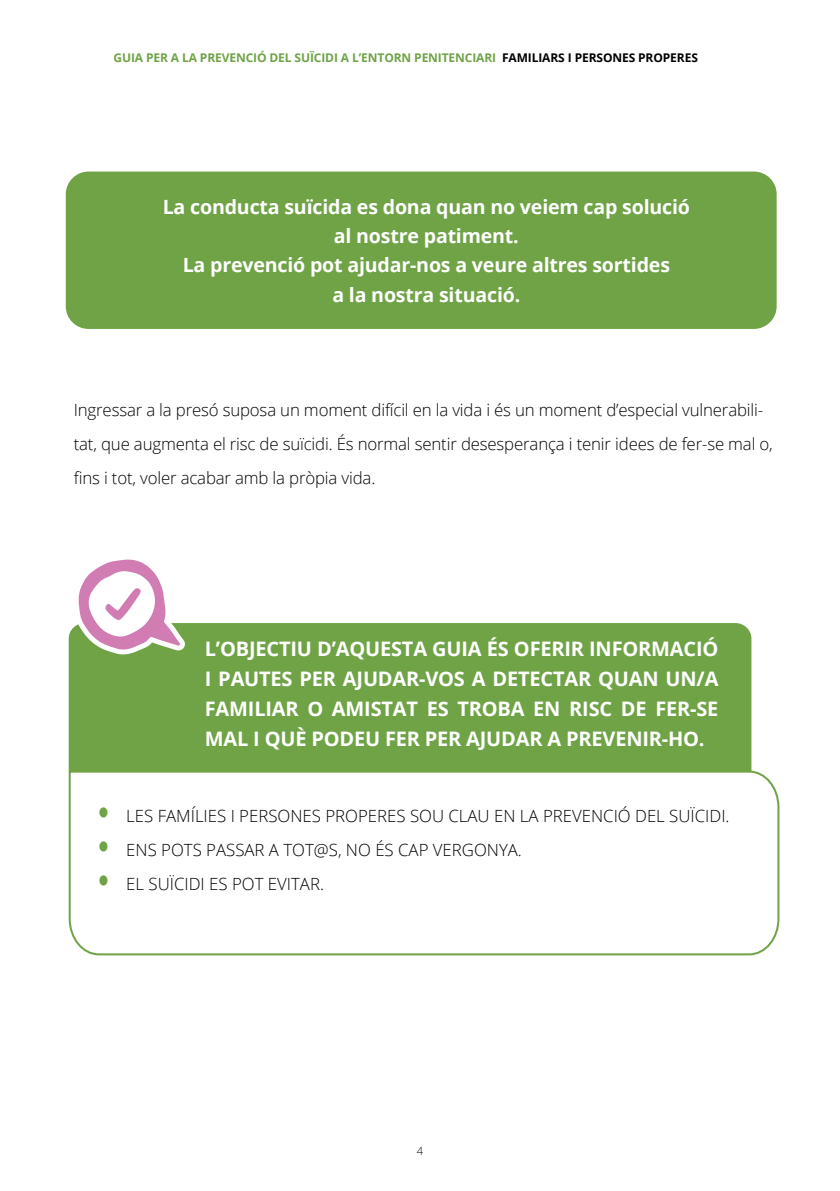
<style>
.page{position:relative;width:840px;height:1191px;background:#fff}
.page>*{position:absolute;margin:0;border:0;box-sizing:border-box;transform-origin:0 0}
.Heading_1{font:700 20px/30px "Open Sans";letter-spacing:-.01em;color:#fff;text-align:justify}
.Destacat{font:700 19.6px "Open Sans";letter-spacing:-.01em;color:#fff}
.Text{font:300 16.8px/34px "Open Sans";letter-spacing:-.01em;color:#000}
.t1{font:700 12px "Open Sans";letter-spacing:-.01em;color:#6fa346}
.t2{font:300 11.2px "Open Sans";color:#000}
.s1{color:#000}
</style>
<div class="page">
<svg style="left:68px;top:770px;width:712px;height:186px"></svg>
<div style="left:68px;top:623px;width:684px;height:149px;background:#6fa346"></div>
<svg style="left:74px;top:559px;width:111px;height:95px"></svg>
<div style="left:66px;top:171px;width:710px;height:158px;background:#6fa346;border-radius:23px"></div>
<svg style="left:100px;top:807px;width:8px;height:10px"></svg>
<svg style="left:100px;top:841px;width:8px;height:10px"></svg>
<svg style="left:100px;top:875px;width:8px;height:10px"></svg>
<p class="t1" style="left:113px;top:49px;width:585px">GUIA PER A LA PREVENCIÓ DEL SUÏCIDI A L’ENTORN PENITENCIARI <span class="s1">FAMILIARS I PERSONES PROPERES</span></p>
<p class="Destacat" style="left:163px;top:192px;width:528px">La conducta suïcida es dona quan no veiem cap solució</p>
<p class="Destacat" style="left:334px;top:222px;width:186px">al nostre patiment.</p>
<p class="Destacat" style="left:182px;top:251px;width:488px">La prevenció pot ajudar-nos a veure altres sortides</p>
<p class="Destacat" style="left:332px;top:281px;width:189px">a la nostra situació.</p>
<p class="Text" style="left:74px;top:392px;width:700px">Ingressar a la presó suposa un moment difícil en la vida i és un moment d’especial vulnerabili&shy;tat, que augmenta el risc de suïcidi. És normal sentir desesperança i tenir idees de fer-se mal o, fins i tot, voler acabar amb la pròpia vida.</p>
<p class="Heading_1" style="left:205px;top:633px;width:515px">L’OBJECTIU D’AQUESTA GUIA ÉS OFERIR INFORMACIÓ I PAUTES PER AJUDAR-VOS A DETECTAR QUAN UN/A FAMILIAR O AMISTAT ES TROBA EN RISC DE FER-SE MAL I QUÈ PODEU FER PER AJUDAR A PREVENIR-HO.</p>
<p class="Text" style="left:126px;top:798px;width:604px">LES FAMÍLIES I PERSONES PROPERES SOU CLAU EN LA PREVENCIÓ DEL SUÏCIDI.</p>
<p class="Text" style="left:126px;top:832px;width:397px">ENS POTS PASSAR A TOT@S, NO ÉS CAP VERGONYA.</p>
<p class="Text" style="left:126px;top:866px;width:199px">EL SUÏCIDI ES POT EVITAR.</p>
<p class="t2" style="left:416px;top:1143px;width:8px">4</p>
</div>
